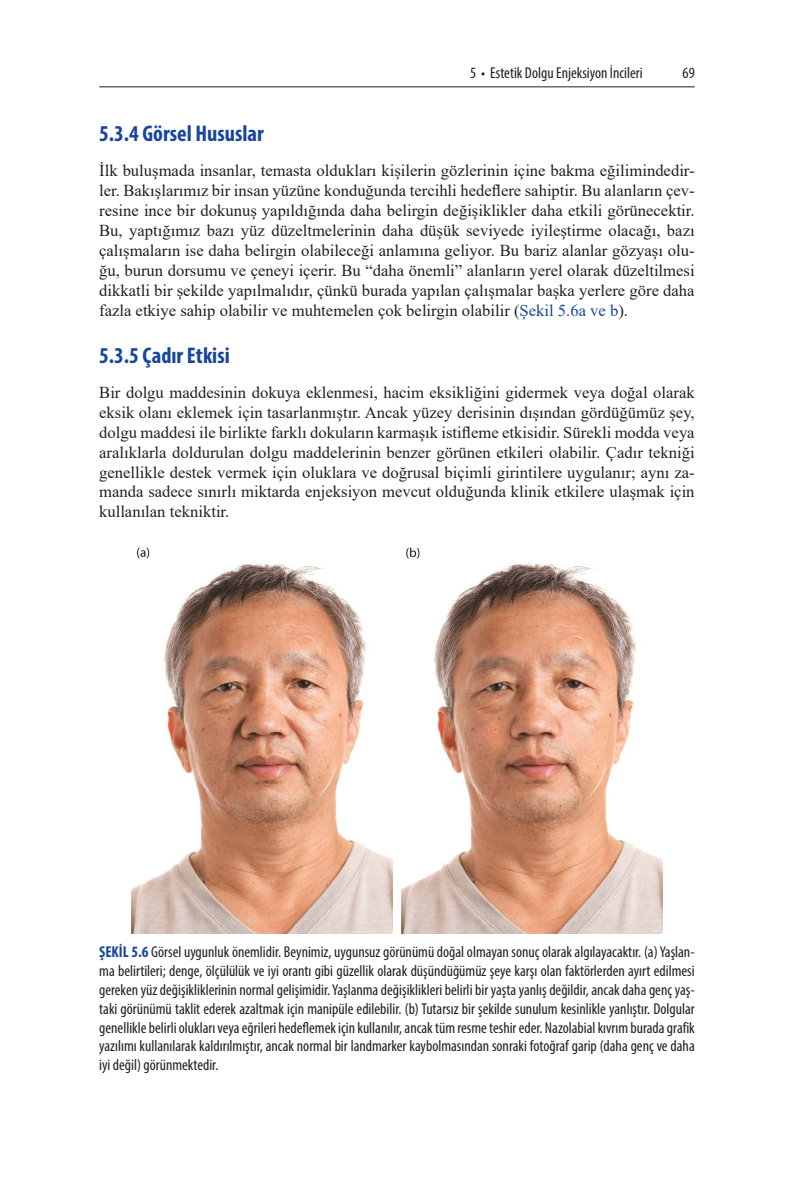
<style>
.page{position:relative;width:794px;height:1191px;background:#fff}
.page>*{position:absolute;margin:0;border:0;box-sizing:border-box;transform-origin:0 0}
.t1{font:700 condensed 22.75px "Myriad Pro";color:#18469d}
.t2{font:16.62px/19.9px "Times New Roman";color:#231f20;text-align:justify}
.t3{font:condensed 15.75px/18.9px "Myriad Pro";color:#231f20;text-align:justify}
.s1{color:#18469d}
.s2{font-weight:700;color:#18469d}
</style>
<div class="page">
<hr style="left:99px;top:86px;width:595px;height:1px;background:#231f20">
<img style="left:132px;top:547px;width:260px;height:386px">
<img style="left:402px;top:547px;width:260px;height:386px">
<p class="t3" style="left:470px;top:63px;width:174px">5 • Estetik Dolgu Enjeksiyon İncileri</p>
<p class="t3" style="left:682px;top:63px;width:14px">69</p>
<h1 class="t1" style="left:99px;top:119px;width:166px">5.3.4 Görsel Hususlar</h1>
<p class="t2" style="left:99px;top:160px;width:597px">İlk buluşmada insanlar, temasta oldukları kişilerin gözlerinin içine bakma eğilimindedir&shy;ler. Bakışlarımız bir insan yüzüne konduğunda tercihli hedeflere sahiptir. Bu alanların çev&shy;resine ince bir dokunuş yapıldığında daha belirgin değişiklikler daha etkili görünecektir.<br>Bu, yaptığımız bazı yüz düzeltmelerinin daha düşük seviyede iyileştirme olacağı, bazı çalışmaların ise daha belirgin olabileceği anlamına geliyor. Bu bariz alanlar gözyaşı olu&shy;ğu, burun dorsumu ve çeneyi içerir. Bu “daha önemli” alanların yerel olarak düzeltilmesi dikkatli bir şekilde yapılmalıdır, çünkü burada yapılan çalışmalar başka yerlere göre daha fazla etkiye sahip olabilir ve muhtemelen çok belirgin olabilir (<span class="s1">Şekil 5.6a ve b</span>).</p>
<h1 class="t1" style="left:99px;top:341px;width:132px">5.3.5 Çadır Etkisi</h1>
<p class="t2" style="left:99px;top:381px;width:597px">Bir dolgu maddesinin dokuya eklenmesi, hacim eksikliğini gidermek veya doğal olarak eksik olanı eklemek için tasarlanmıştır. Ancak yüzey derisinin dışından gördüğümüz şey, dolgu maddesi ile birlikte farklı dokuların karmaşık istifleme etkisidir. Sürekli modda veya aralıklarla doldurulan dolgu maddelerinin benzer görünen etkileri olabilir. Çadır tekniği genellikle destek vermek için oluklara ve doğrusal biçimli girintilere uygulanır; aynı za&shy;manda sadece sınırlı miktarda enjeksiyon mevcut olduğunda klinik etkilere ulaşmak için kullanılan tekniktir.</p>
<p class="t3" style="left:99px;top:942px;width:597px"><span class="s2">ŞEKİL 5.6</span> Görsel uygunluk önemlidir. Beynimiz, uygunsuz görünümü doğal olmayan sonuç olarak algılayacaktır. (a) Yaşlan&shy;ma belirtileri; denge, ölçülülük ve iyi orantı gibi güzellik olarak düşündüğümüz şeye karşı olan faktörlerden ayırt edilmesi gereken yüz değişikliklerinin normal gelişimidir. Yaşlanma değişiklikleri belirli bir yaşta yanlış değildir, ancak daha genç yaş&shy;taki görünümü taklit ederek azaltmak için manipüle edilebilir. (b) Tutarsız bir şekilde sunulum kesinlikle yanlıştır. Dolgular genellikle belirli olukları veya eğrileri hedeflemek için kullanılır, ancak tüm resme teshir eder. Nazolabial kıvrım burada grafik yazılımı kullanılarak kaldırılmıştır, ancak normal bir landmarker kaybolmasından sonraki fotoğraf garip (daha genç ve daha iyi değil) görünmektedir.</p>
</div>
